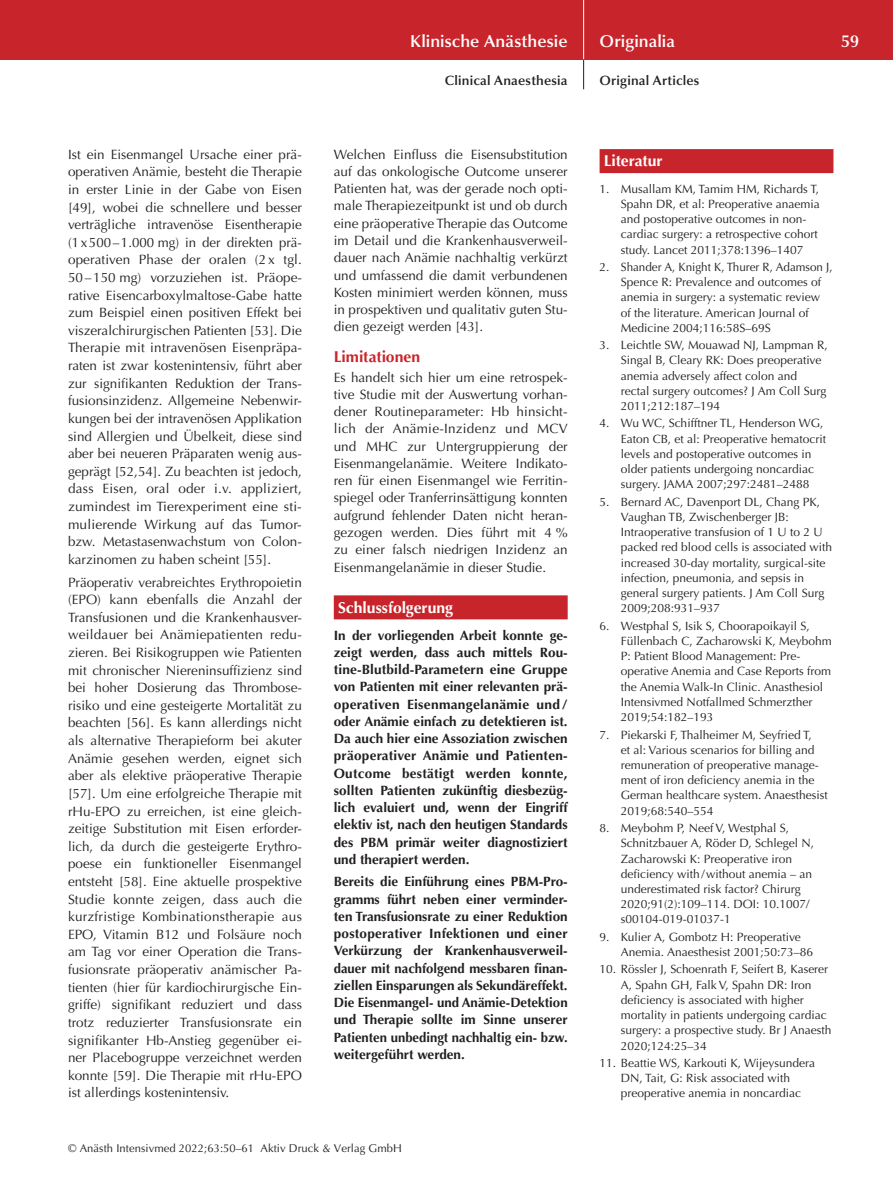
<style>
.page{position:relative;width:893px;height:1191px;background:#fff}
.page>*{position:absolute;margin:0;border:0;box-sizing:border-box;transform-origin:0 0}
.t1{font:600 17.25px "Optima";color:#fff}
.t2{font:700 15.75px "Optima";color:#fff}
.t3{font:700 15.75px "Optima";color:#c8242b}
.t4{font:13.5px/17.5px "Optima";color:#231f20}
.t5{font:700 13.5px/17.2px "Optima";color:#231f20;text-align:justify}
.t6{font:600 13.5px "Optima";letter-spacing:.015em;color:#231f20}
.t7{font:12px/15.3px "Optima";color:#231f20}
.t8{font:11.25px "Optima";letter-spacing:.005em;color:#231f20}
</style>
<div class="page">
<div style="left:0;top:0;width:893px;height:60px;background:#c8242b"></div>
<hr style="left:583px;top:0;width:1px;height:60px;background:#fff">
<svg style="left:583px;top:60px;width:1px;height:29px"></svg>
<div style="left:334px;top:595px;width:234px;height:24px;background:#c8242b"></div>
<div style="left:600px;top:149px;width:233px;height:24px;background:#c8242b"></div>
<p class="t4" style="left:68px;top:146px;width:235px">Ist ein Eisenmangel Ursache einer prä&shy;operativen Anämie, besteht die Therapie in erster Linie in der Gabe von Eisen [49], wobei die schnellere und besser verträgliche intravenöse Eisentherapie (1x500–1.000 mg) in der direkten prä&shy;operativen Phase der oralen (2 x tgl.<br>50–150 mg) vorzuziehen ist. Präope&shy;rative Eisencarboxylmaltose-Gabe hatte zum Beispiel einen positiven Effekt bei viszeralchirurgischen Patienten [53]. Die Therapie mit intravenösen Eisenpräpa&shy;raten ist zwar kostenintensiv, führt aber zur signifikanten Reduktion der Trans-- fusionsinzidenz. Allgemeine Nebenwir&shy;kungen bei der intravenösen Applikation sind Allergien und Übelkeit, diese sind aber bei neueren Präparaten wenig aus&shy;geprägt [52,54]. Zu beachten ist jedoch, dass Eisen, oral oder i.v. appliziert, zumindest im Tierexperiment eine sti-- mulierende Wirkung auf das Tumor&shy;bzw. Metastasenwachstum von Colon&shy;karzinomen zu haben scheint [55].</p>
<p class="t4" style="left:68px;top:573px;width:235px">Präoperativ verabreichtes Erythropoietin (EPO) kann ebenfalls die Anzahl der Transfusionen und die Krankenhausver&shy;weildauer bei Anämiepatienten redu&shy;zieren. Bei Risikogruppen wie Patienten mit chronischer Niereninsuffizienz sind bei hoher Dosierung das Thrombose&shy;risiko und eine gesteigerte Mortalität zu beachten [56]. Es kann allerdings nicht als alternative Therapieform bei akuter Anämie gesehen werden, eignet sich aber als elektive präoperative Therapie [57]. Um eine erfolgreiche Therapie mit rHu-EPO zu erreichen, ist eine gleich-- zeitige Substitution mit Eisen erforder&shy;lich, da durch die gesteigerte Erythro&shy;poese ein funktioneller Eisenmangel entsteht [58]. Eine aktuelle prospektive Studie konnte zeigen, dass auch die kurzfristige Kombinationstherapie aus EPO, Vitamin B12 und Folsäure noch am Tag vor einer Operation die Trans&shy;fusionsrate präoperativ anämischer Pa-- tienten (hier für kardiochirurgische Ein-- griffe) signifikant reduziert und dass trotz reduzierter Transfusionsrate ein signifikanter Hb-Anstieg gegenüber ei&shy;ner Placebogruppe verzeichnet werden konnte [59]. Die Therapie mit rHu-EPO ist allerdings kostenintensiv.</p>
<p class="t1" style="left:410px;top:31px;width:159px">Klinische Anästhesie</p>
<p class="t6" style="left:445px;top:73px;width:124px">Clinical Anaesthesia</p>
<p class="t4" style="left:334px;top:146px;width:235px;text-align:justify">Welchen Einfluss die Eisensubstitution auf das onkologische Outcome unserer Patienten hat, was der gerade noch opti&shy;male Therapiezeitpunkt ist und ob durch eine präoperative Therapie das Outcome im Detail und die Krankenhausverweil&shy;dauer nach Anämie nachhaltig verkürzt und umfassend die damit verbundenen Kosten minimiert werden können, muss in prospektiven und qualitativ guten Stu&shy;dien gezeigt werden [43].</p>
<p class="t3" style="left:334px;top:347px;width:88px">Limitationen</p>
<p class="t4" style="left:334px;top:369px;width:235px">Es handelt sich hier um eine retrospek-- tive Studie mit der Auswertung vorhan&shy;dener Routineparameter: Hb hinsicht-- lich der Anämie-Inzidenz und MCV und MHC zur Untergruppierung der Eisenmangelanämie. Weitere Indikato&shy;ren für einen Eisenmangel wie Ferritin&shy;spiegel oder Tranferrinsättigung konnten aufgrund fehlender Daten nicht heran&shy;gezogen werden. Dies führt mit 4 % zu einer falsch niedrigen Inzidenz an Eisenmangelanämie in dieser Studie.</p>
<p class="t2" style="left:338px;top:598px;width:117px">Schlussfolgerung</p>
<p class="t5" style="left:334px;top:626px;width:235px">In der vorliegenden Arbeit konnte ge&shy;zeigt werden, dass auch mittels Rou&shy;tine-Blutbild-Parametern eine Gruppe von Patienten mit einer relevanten prä&shy;operativen Eisenmangelanämie und / oder Anämie einfach zu detektieren ist.<br>Da auch hier eine Assoziation zwischen präoperativer Anämie und Patienten-Outcome bestätigt werden konnte, sollten Patienten zukünftig diesbezüg&shy;lich evaluiert und, wenn der Eingriff elektiv ist, nach den heutigen Standards des PBM primär weiter diagnostiziert und therapiert werden.</p>
<p class="t5" style="left:334px;top:873px;width:235px">Bereits die Einführung eines PBM-Pro&shy;gramms führt neben einer verminder&shy;ten Transfusionsrate zu einer Reduktion postoperativer Infektionen und einer Verkürzung der Krankenhausverweil&shy;dauer mit nachfolgend messbaren finan&shy;ziellen Einsparungen als Sekundäreffekt.<br>Die Eisenmangel- und Anämie-Detektion und Therapie sollte im Sinne unserer Patienten unbedingt nachhaltig ein- bzw. weitergeführt werden.</p>
<p class="t8" style="left:68px;top:1142px;width:335px">© Anästh Intensivmed 2022;63:50–61 Aktiv Druck &amp; Verlag GmbH</p>
<p class="t1" style="left:600px;top:31px;width:77px">Originalia</p>
<p class="t1" style="left:841px;top:31px;width:19px">59</p>
<p class="t6" style="left:600px;top:73px;width:101px">Original Articles</p>
<p class="t2" style="left:604px;top:152px;width:60px">Literatur</p>
<p class="t7" style="left:621px;top:181px;width:200px;text-indent:-21px">1. Musallam KM, Tamim HM, Richards T, Spahn DR, et al: Preoperative anaemia and postoperative outcomes in non&shy;cardiac surgery: a retrospective cohort study. Lancet 2011;378:1396–1407</p>
<p class="t7" style="left:621px;top:259px;width:213px;text-indent:-21px">2. Shander A, Knight K, Thurer R, Adamson J, Spence R: Prevalence and outcomes of anemia in surgery: a systematic review of the literature. American Journal of Medicine 2004;116:58S–69S</p>
<p class="t7" style="left:621px;top:338px;width:208px;text-indent:-21px">3. Leichtle SW, Mouawad NJ, Lampman R, Singal B, Cleary RK: Does preoperative anemia adversely affect colon and rectal surgery outcomes? J Am Coll Surg 2011;212:187–194</p>
<p class="t7" style="left:621px;top:416px;width:207px;text-indent:-21px">4. Wu WC, Schifftner TL, Henderson WG, Eaton CB, et al: Preoperative hematocrit levels and postoperative outcomes in older patients undergoing noncardiac surgery. JAMA 2007;297:2481–2488</p>
<p class="t7" style="left:621px;top:494px;width:213px;text-indent:-21px">5. Bernard AC, Davenport DL, Chang PK, Vaughan TB, Zwischenberger JB:<br>Intraoperative transfusion of 1 U to 2 U packed red blood cells is associated with increased 30-day mortality, surgical-site infection, pneumonia, and sepsis in general surgery patients. J Am Coll Surg 2009;208:931–937</p>
<p class="t7" style="left:621px;top:618px;width:212px;text-indent:-21px">6. Westphal S, Isik S, Choorapoikayil S, Füllenbach C, Zacharowski K, Meybohm P: Patient Blood Management: Pre&shy;operative Anemia and Case Reports from the Anemia Walk-In Clinic. Anasthesiol Intensivmed Notfallmed Schmerzther 2019;54:182–193</p>
<p class="t7" style="left:621px;top:727px;width:208px;text-indent:-21px">7. Piekarski F, Thalheimer M, Seyfried T,<br>et al: Various scenarios for billing and remuneration of preoperative manage&shy;ment of iron deficiency anemia in the German healthcare system. Anaesthesist 2019;68:540–554</p>
<p class="t7" style="left:621px;top:820px;width:195px;text-indent:-21px">8. Meybohm P, Neef V, Westphal S, Schnitzbauer A, Röder D, Schlegel N, Zacharowski K: Preoperative iron deficiency with/without anemia – an underestimated risk factor? Chirurg 2020;91(2):109–114. DOI: 10.1007/ s00104-019-01037-1</p>
<p class="t7" style="left:621px;top:929px;width:194px;text-indent:-21px">9. Kulier A, Gombotz H: Preoperative<br>Anemia. Anaesthesist 2001;50:73–86</p>
<p class="t7" style="left:621px;top:962px;width:212px;text-indent:-21px">10. Rössler J, Schoenrath F, Seifert B, Kaserer A, Spahn GH, Falk V, Spahn DR: Iron deficiency is associated with higher mortality in patients undergoing cardiac surgery: a prospective study. Br J Anaesth 2020;124:25–34</p>
<p class="t7" style="left:621px;top:1055px;width:196px;text-indent:-21px">11. Beattie WS, Karkouti K, Wijeysundera<br>DN, Tait, G: Risk associated with preoperative anemia in noncardiac</p>
</div>
